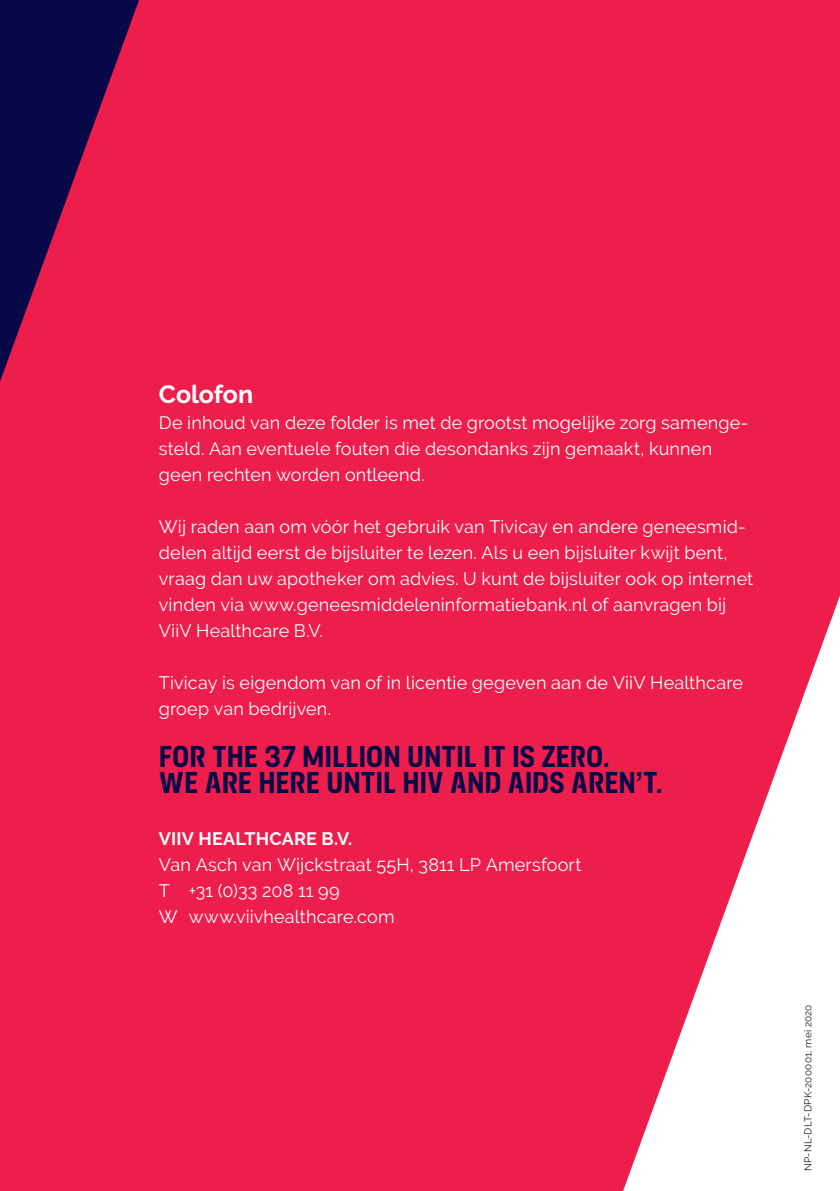
<style>
.page{position:relative;width:840px;height:1191px;background:#fff}
.page>*{position:absolute;margin:0;border:0;box-sizing:border-box;transform-origin:0 0}
.STREAMER{font:700 32px "Breakthrough";letter-spacing:-.005em;color:#070847}
.t1{font:700 25px "Raleway";letter-spacing:-.005em;color:#fff}
.Body{font:18px/26px "Raleway";letter-spacing:.01em;color:#fff}
.t2{font:700 18px "Raleway";letter-spacing:.005em;color:#fff}
.Body-2{font:10px "Raleway";letter-spacing:.025em;color:#231f20}
</style>
<div class="page">
<div style="left:0;top:0;width:839px;height:1191px;background:#ed1e4c"></div>
<svg style="left:623px;top:598px;width:216px;height:593px"></svg>
<svg style="left:0;top:0;width:139px;height:382px"></svg>
<h2 class="t1" style="left:159px;top:379px;width:96px">Colofon</h2>
<p class="Body" style="left:159px;top:409px;width:590px">De inhoud van deze folder is met de grootst mogelijke zorg samenge&shy;steld. Aan eventuele fouten die desondanks zijn gemaakt, kunnen geen rechten worden ontleend.</p>
<p class="Body" style="left:159px;top:513px;width:595px">Wij raden aan om vóór het gebruik van Tivicay en andere geneesmid&shy;delen altijd eerst de bijsluiter te lezen. Als u een bijsluiter kwijt bent, vraag dan uw apotheker om advies. U kunt de bijsluiter ook op internet vinden via www.geneesmiddeleninformatiebank.nl of aanvragen bij ViiV Healthcare B.V.</p>
<p class="Body" style="left:159px;top:669px;width:585px">Tivicay is eigendom van of in licentie gegeven aan de ViiV Healthcare groep van bedrijven.</p>
<p class="STREAMER" style="left:159px;top:736px;width:452px">FOR THE 37 MILLION UNTIL IT IS ZERO.</p>
<p class="STREAMER" style="left:159px;top:762px;width:505px">WE ARE HERE UNTIL HIV AND AIDS AREN’T.</p>
<h3 class="t2" style="left:159px;top:828px;width:195px">VIIV HEALTHCARE B.V.</h3>
<p class="Body" style="left:159px;top:851px;width:424px">Van Asch van Wijckstraat 55H, 3811 LP Amersfoort</p>
<p class="Body" style="left:159px;top:877px;width:182px">T +31 (0)33 208 11 99</p>
<p class="Body" style="left:159px;top:903px;width:237px">W www.viivhealthcare.com</p>
<p class="Body-2" style="left:801px;top:1170px;width:168px;rotate:-90deg">NP-NL-DLT-DPK-200001, mei 2020</p>
</div>
